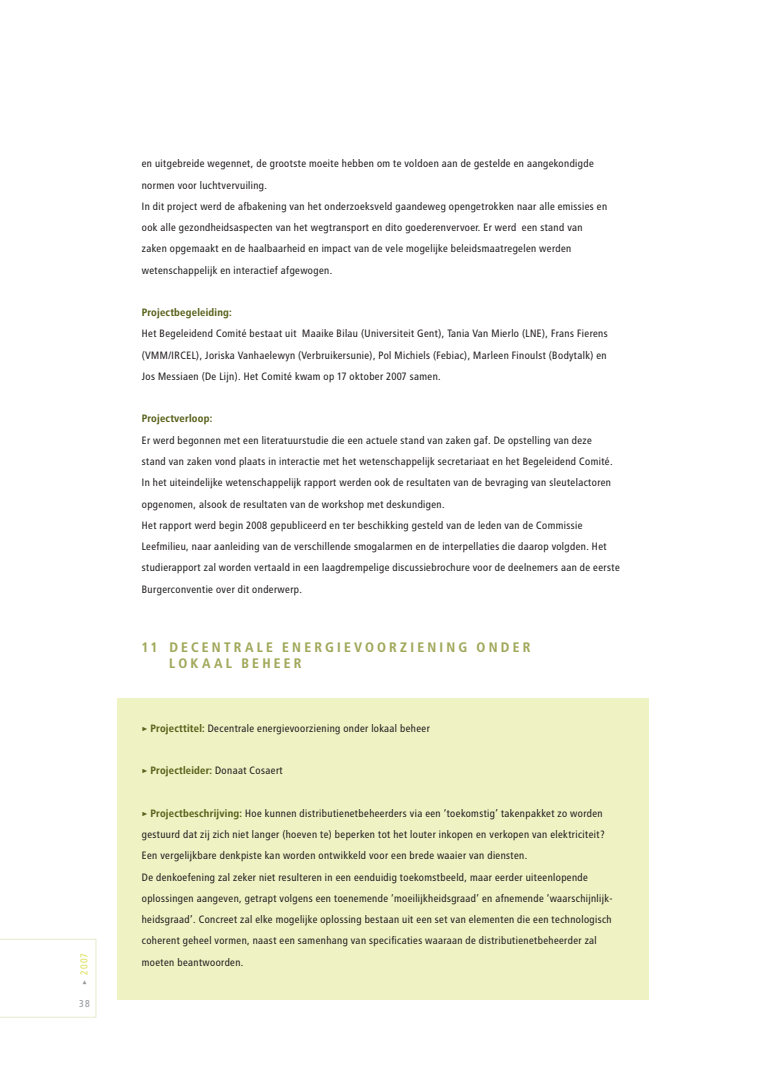
<style>
.page{position:relative;width:780px;height:1088px;background:#fff}
.page>*{position:absolute;margin:0;border:0;box-sizing:border-box;transform-origin:0 0}
.t1{font:700 13.75px/16.5px "Transit";letter-spacing:.21em;color:#a1a85a}
.t2{font:10.62px/21.2px "Transit";color:#231f20}
.t3{font:700 10.62px "Transit";color:#59611a}
.t4{font:10px "Transit";color:#d9e151}
.t5{font:10px "Transit";color:#939598}
.s1{color:#939598}
.s2{font-weight:700;color:#59611a}
.s3{font-weight:400;color:#231f20}
</style>
<div class="page">
<svg style="left:0;top:939px;width:96px;height:78px"></svg>
<div style="left:117px;top:698px;width:531px;height:301px;background:#eff3c4"></div>
<p class="t4" style="left:80px;top:985px;width:34px;rotate:-90deg"><span class="s1">&gt;</span> 2007</p>
<p class="t5" style="left:79px;top:1000px;width:12px">38</p>
<p class="t2" style="left:142px;top:154px;width:467px">en uitgebreide wegennet, de grootste moeite hebben om te voldoen aan de gestelde en aangekondigde normen voor luchtvervuiling.<br>In dit project werd de afbakening van het onderzoeksveld gaandeweg opengetrokken naar alle emissies en ook alle gezondheidsaspecten van het wegtransport en dito goederenvervoer. Er werd een stand van zaken opgemaakt en de haalbaarheid en impact van de vele mogelijke beleidsmaatregelen werden wetenschappelijk en interactief afgewogen.</p>
<p class="t3" style="left:142px;top:308px;width:92px">Projectbegeleiding:</p>
<p class="t2" style="left:142px;top:324px;width:468px;text-align:justify">Het Begeleidend Comité bestaat uit Maaike Bilau (Universiteit Gent), Tania Van Mierlo (LNE), Frans Fierens (VMM/IRCEL), Joriska Vanhaelewyn (Verbruikersunie), Pol Michiels (Febiac), Marleen Finoulst (Bodytalk) en Jos Messiaen (De Lijn). Het Comité kwam op 17 oktober 2007 samen.</p>
<p class="t3" style="left:142px;top:414px;width:72px">Projectverloop:</p>
<p class="t2" style="left:142px;top:430px;width:480px">Er werd begonnen met een literatuurstudie die een actuele stand van zaken gaf. De opstelling van deze<br>stand van zaken vond plaats in interactie met het wetenschappelijk secretariaat en het Begeleidend Comité.<br>In het uiteindelijke wetenschappelijk rapport werden ook de resultaten van de bevraging van sleutelactoren opgenomen, alsook de resultaten van de workshop met deskundigen.<br>Het rapport werd begin 2008 gepubliceerd en ter beschikking gesteld van de leden van de Commissie Leefmilieu, naar aanleiding van de verschillende smogalarmen en de interpellaties die daarop volgden. Het studierapport zal worden vertaald in een laagdrempelige discussiebrochure voor de deelnemers aan de eerste Burgerconventie over dit onderwerp.</p>
<p class="t1" style="left:169px;top:639px;width:363px;text-indent:-27px">11 DECENTRALE ENERGIEVOORZIENING ONDER<br>LOKAAL BEHEER</p>
<p class="t2" style="left:142px;top:718px;width:290px"><span class="s2">&gt; Projecttitel:</span> Decentrale energievoorziening onder lokaal beheer</p>
<p class="t3" style="left:142px;top:766px;width:143px">&gt; Projectleider: <span class="s3">Donaat Cosaert</span></p>
<p class="t2" style="left:142px;top:803px;width:472px"><span class="s2">&gt; Projectbeschrijving:</span> Hoe kunnen distributienetbeheerders via een ‘toekomstig’ takenpakket zo worden gestuurd dat zij zich niet langer (hoeven te) beperken tot het louter inkopen en verkopen van elektriciteit?<br>Een vergelijkbare denkpiste kan worden ontwikkeld voor een brede waaier van diensten.<br>De denkoefening zal zeker niet resulteren in een eenduidig toekomstbeeld, maar eerder uiteenlopende oplossingen aangeven, getrapt volgens een toenemende ‘moeilijkheidsgraad’ en afnemende ‘waarschijnlijk&shy;heidsgraad’. Concreet zal elke mogelijke oplossing bestaan uit een set van elementen die een technologisch coherent geheel vormen, naast een samenhang van specificaties waaraan de distributienetbeheerder zal moeten beantwoorden.</p>
</div>
